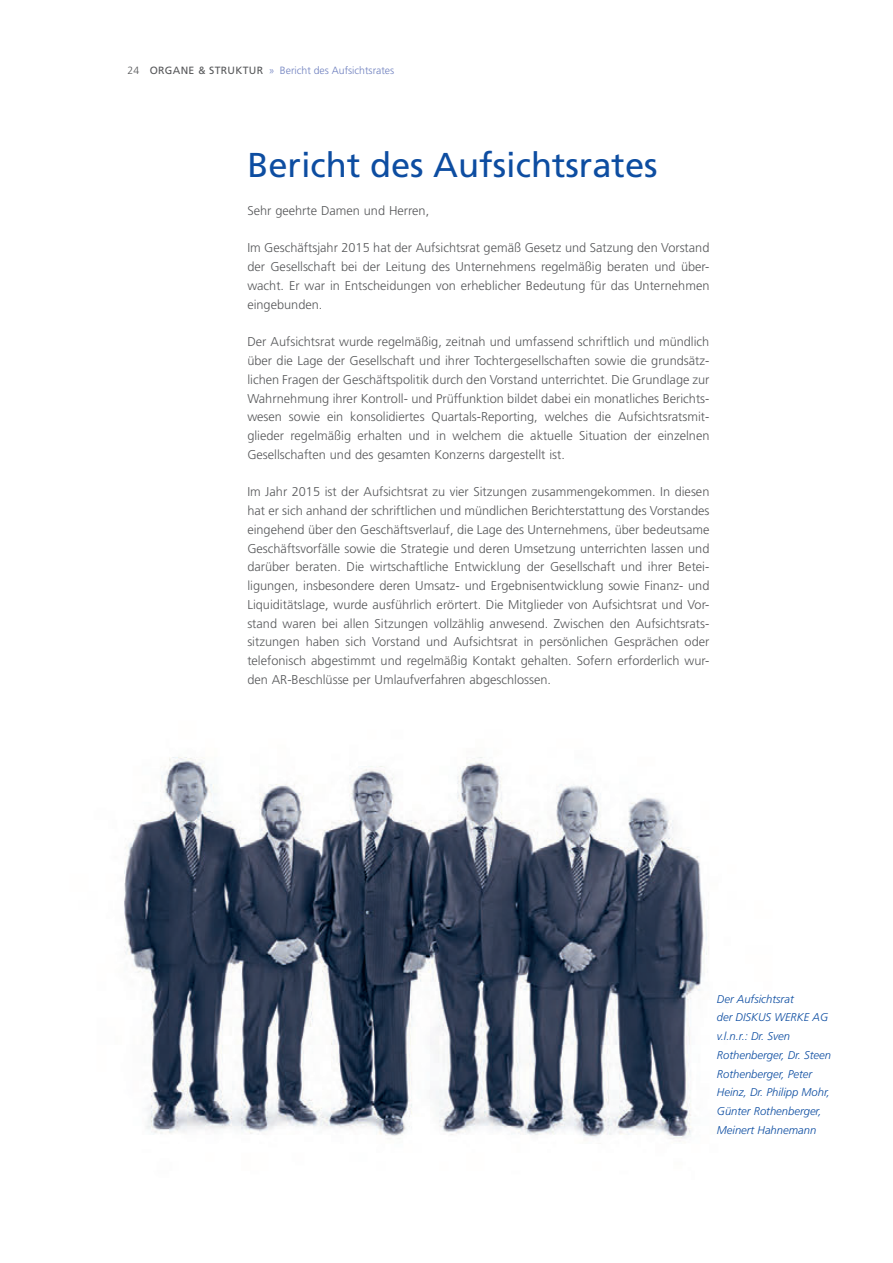
<style>
.page{position:relative;width:893px;height:1263px;background:#fff}
.page>*{position:absolute;margin:0;border:0;box-sizing:border-box;transform-origin:0 0}
.t1{font:34.5px "Frutiger";color:#0d4da1}
.t2{font:300 12.75px/18.8px "Frutiger";color:#57585a;text-align:justify}
.t3{font:italic 300 11.25px/18.8px "Frutiger";color:#0d4da1}
.t4{font:300 10.5px "Frutiger";color:#6f80bf}
.s1{color:#57585a}
.s2{font-weight:400;color:#57585a}
</style>
<div class="page">
<img style="left:124px;top:757px;width:583px;height:382px">
<p class="t4" style="left:128px;top:65px;width:268px"><span class="s1">24</span> <span class="s2">ORGANE &amp; STRUKTUR</span> » Bericht des Aufsichtsrates</p>
<h1 class="t1" style="left:247px;top:145px;width:412px">Bericht des Aufsichtsrates</h1>
<p class="t2" style="left:247px;top:201px;width:183px">Sehr geehrte Damen und Herren,</p>
<p class="t2" style="left:247px;top:239px;width:464px">Im Geschäftsjahr 2015 hat der Aufsichtsrat gemäß Gesetz und Satzung den Vorstand der Gesellschaft bei der Leitung des Unternehmens regelmäßig beraten und über&shy;wacht. Er war in Entscheidungen von erheblicher Bedeutung für das Unternehmen eingebunden.</p>
<p class="t2" style="left:247px;top:333px;width:464px">Der Aufsichtsrat wurde regelmäßig, zeitnah und umfassend schriftlich und mündlich über die Lage der Gesellschaft und ihrer Tochtergesellschaften sowie die grundsätz&shy;lichen Fragen der Geschäftspolitik durch den Vorstand unterrichtet. Die Grundlage zur Wahrnehmung ihrer Kontroll- und Prüffunktion bildet dabei ein monatliches Berichts&shy;wesen sowie ein konsolidiertes Quartals-Reporting, welches die Aufsichtsratsmit&shy;glieder regelmäßig erhalten und in welchem die aktuelle Situation der einzelnen Gesellschaften und des gesamten Konzerns dargestellt ist.</p>
<p class="t2" style="left:247px;top:483px;width:464px">Im Jahr 2015 ist der Aufsichtsrat zu vier Sitzungen zusammengekommen. In diesen hat er sich anhand der schriftlichen und mündlichen Berichterstattung des Vorstandes eingehend über den Geschäftsverlauf, die Lage des Unternehmens, über bedeutsame Geschäftsvorfälle sowie die Strategie und deren Umsetzung unterrichten lassen und darüber beraten. Die wirtschaftliche Entwicklung der Gesellschaft und ihrer Betei&shy;ligungen, insbesondere deren Umsatz- und Ergebnisentwicklung sowie Finanz- und Liquiditätslage, wurde ausführlich erörtert. Die Mitglieder von Aufsichtsrat und Vor&shy;stand waren bei allen Sitzungen vollzählig anwesend. Zwischen den Aufsichtsrats&shy;sitzungen haben sich Vorstand und Aufsichtsrat in persönlichen Gesprächen oder telefonisch abgestimmt und regelmäßig Kontakt gehalten. Sofern erforderlich wur&shy;den AR-Beschlüsse per Umlaufverfahren abgeschlossen.</p>
<p class="t3" style="left:717px;top:989px;width:116px">Der Aufsichtsrat<br>der DISKUS WERKE AG v.l.n.r.: Dr. Sven<br>Rothenberger, Dr. Steen<br>Rothenberger, Peter<br>Heinz, Dr. Philipp Mohr,<br>Günter Rothenberger,<br>Meinert Hahnemann</p>
</div>
